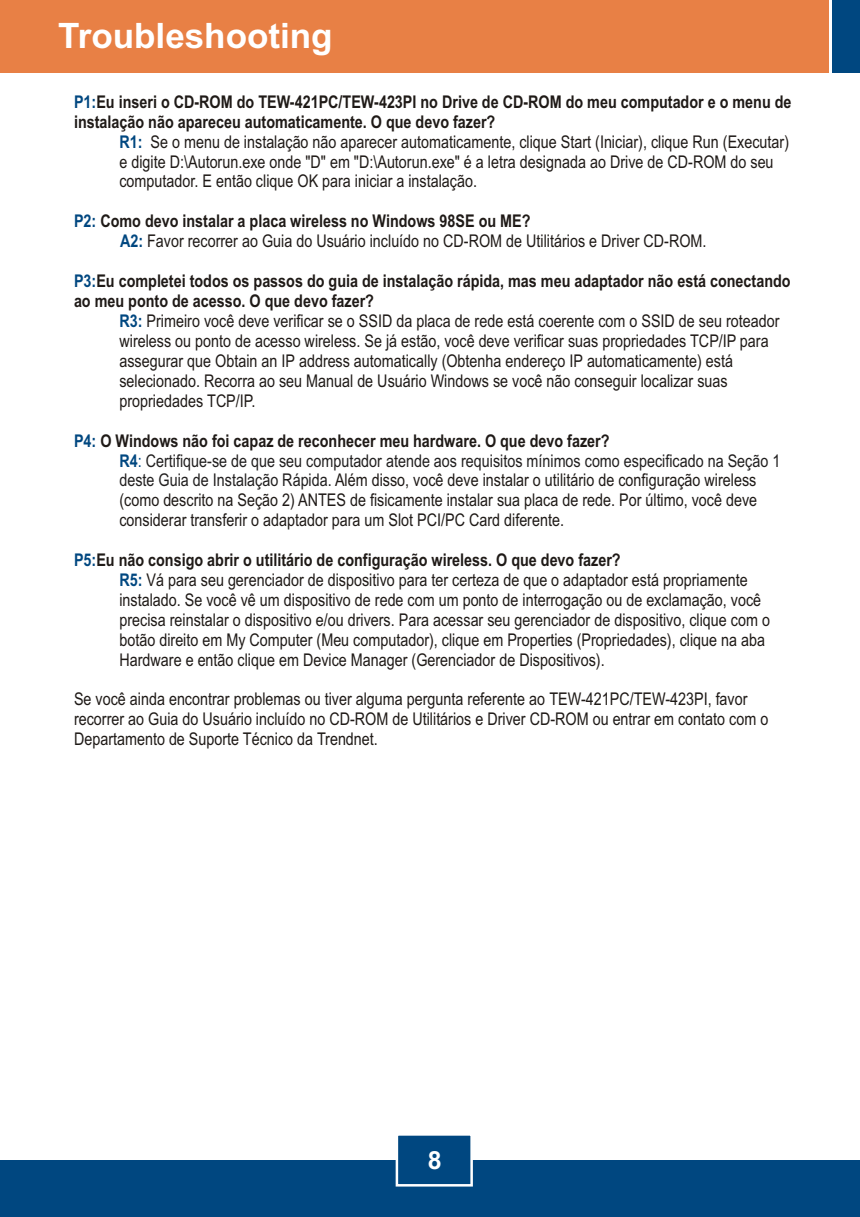
<style>
.page{position:relative;width:860px;height:1217px;background:#fff}
.page>*{position:absolute;margin:0;border:0;box-sizing:border-box;transform-origin:0 0}
.t1{font:700 35px "Arial";color:#fff}
.t2{font:700 25px "Arial";color:#fff}
.t3{font:17.5px/19.8px "Arial Narrow";color:#1f1a17}
.t4{font:700 17.5px "Arial Narrow";color:#1f1a17}
.t5{font:17.5px/20px "Arial Narrow";color:#211f1f}
.t6{font:700 17.5px "Arial Narrow";color:#004780}
.s1{color:#004780}
.s2{font-weight:700;color:#004780}
.s3{font-weight:700}
.s4{font-weight:700;color:#1f1a17}
.s5{color:#211f1f}
</style>
<div class="page">
<div style="left:0;top:1159px;width:859px;height:57px;background:#004780"></div>
<div style="left:0;top:0;width:828px;height:72px;background:#e88045"></div>
<div style="left:831px;top:0;width:28px;height:72px;background:#004780"></div>
<svg style="left:394px;top:1135px;width:80px;height:52px"></svg>
<h1 class="t1" style="left:58px;top:22px;width:276px">Troubleshooting</h1>
<p class="t4" style="left:74px;top:95px;width:719px"><span class="s1">P1:</span>Eu inseri o CD-ROM do TEW-421PC/TEW-423PI no Drive de CD-ROM do meu computador e o menu de</p>
<p class="t6" style="left:119px;top:135px;width:25px">R1:</p>
<p class="t4" style="left:74px;top:115px;width:423px">instalação não apareceu automaticamente. O que devo fazer?</p>
<p class="t3" style="left:119px;top:133px;width:671px;text-indent:31px">Se o menu de instalação não aparecer automaticamente, clique Start (Iniciar), clique Run (Executar) e digite D:\Autorun.exe onde "D" em "D:\Autorun.exe" é a letra designada ao Drive de CD-ROM do seu computador. E então clique OK para iniciar a instalação.</p>
<p class="t3" style="left:120px;top:213px;width:588px;text-indent:-46px"><span class="s2">P2:</span> <span class="s3">Como devo instalar a placa wireless no Windows 98SE ou ME?<br></span><span class="s2">A2:</span> Favor recorrer ao Guia do Usuário incluído no CD-ROM de Utilitários e Driver CD-ROM.</p>
<p class="t4" style="left:74px;top:275px;width:718px"><span class="s1">P3:</span>Eu completei todos os passos do guia de instalação rápida, mas meu adaptador não está conectando</p>
<p class="t3" style="left:119px;top:313px;width:661px"><span class="s2">R3:</span> Primeiro você deve verificar se o SSID da placa de rede está coerente com o SSID de seu roteador</p>
<p class="t4" style="left:74px;top:295px;width:301px">ao meu ponto de acesso. O que devo fazer?</p>
<p class="t3" style="left:119px;top:332px;width:650px">wireless ou ponto de acesso wireless Se já estão, você deve verificar suas propriedades TCP/IP para assegurar que Obtain an IP address automatically (Obtenha endereço IP automaticamente) está selecionado Recorra ao seu Manual de Usuário Windows se você não conseguir localizar suas propriedades TCP/IP.</p>
<p class="t3" style="left:356px;top:332px;width:5px">.</p>
<p class="t3" style="left:196px;top:372px;width:5px">.</p>
<p class="t5" style="left:119px;top:432px;width:662px;text-indent:-45px"><span class="s2">P4:</span> <span class="s4">O Windows não foi capaz de reconhecer meu hardware. O que devo fazer?<br></span><span class="s2">R4</span><span class="s1">:</span> Certifique-se de que seu computador atende aos requisitos mínimos como especificado na Seção 1</p>
<p class="t3" style="left:119px;top:472px;width:639px;text-align:justify"><span class="s5">deste Guia de Instalação Rápida.</span> Além disso, você deve instalar o utilitário de configuração wireless (como descrito na Seção 2) ANTES de fisicamente instalar sua placa de rede. Por último, você deve considerar transferir o adaptador para um Slot PCI/PC Card diferente.</p>
<p class="t3" style="left:119px;top:551px;width:629px;text-indent:-45px"><span class="s2">P5:</span><span class="s3">Eu não consigo abrir o utilitário de configuração wireless. O que devo fazer?<br></span><span class="s2">R5:</span> Vá para seu gerenciador de dispositivo para ter certeza de que o adaptador está propriamente</p>
<p class="t3" style="left:119px;top:591px;width:643px">instalado Se você vê um dispositivo de rede com um ponto de interrogação ou de exclamação, você</p>
<p class="t3" style="left:119px;top:591px;width:652px;text-indent:57px">.<br>precisa reinstalar o dispositivo e/ou drivers. Para acessar seu gerenciador de dispositivo, clique com o botão direito em My Computer (Meu computador), clique em Properties (Propriedades), clique na aba Hardware e então clique em Device Manager (Gerenciador de Dispositivos).</p>
<p class="t3" style="left:74px;top:690px;width:695px">Se você ainda encontrar problemas ou tiver alguma pergunta referente ao TEW-421PC/TEW-423PI, favor recorrer ao Guia do Usuário incluído no CD-ROM de Utilitários e Driver CD-ROM ou entrar em contato com o<br>Departamento de Suporte Técnico da Trendnet.</p>
<h2 class="t2" style="left:428px;top:1150px;width:15px">8</h2>
</div>
